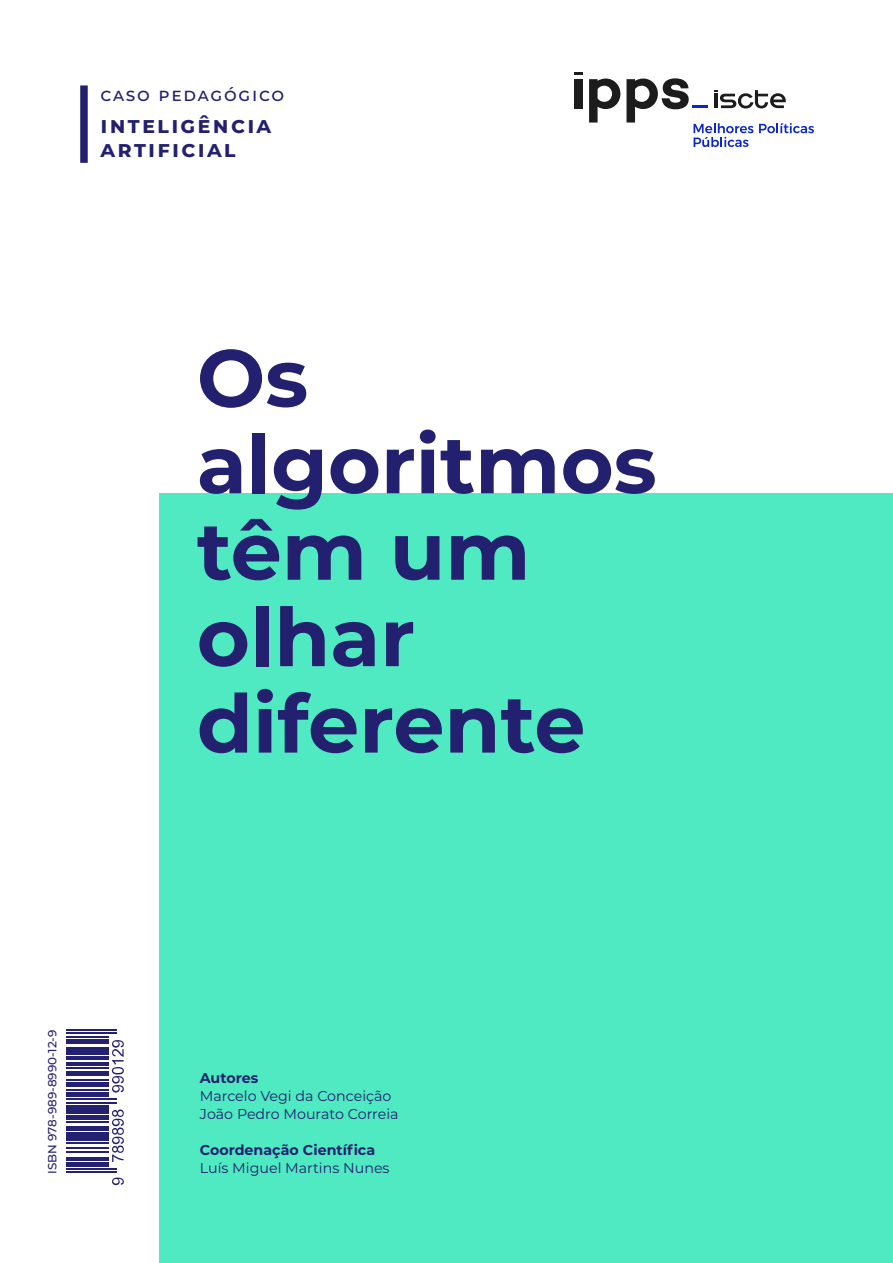
<style>
.page{position:relative;width:893px;height:1263px;background:#fff}
.page>*{position:absolute;margin:0;border:0;box-sizing:border-box;transform-origin:0 0}
.t1{font:700 81px/86.4px "Montserrat";color:#23216f}
.t2{font:700 22.5px/24px "Montserrat";letter-spacing:.1em;color:#23216f}
.t3{font:500 18px "Montserrat";letter-spacing:.1em;color:#23216f}
.t4{font:14.25px/18px "Montserrat";color:#23216f}
.t5{font:700 14.25px "Montserrat";color:#23216f}
.t6{font:500 11.85px "Montserrat";color:#23216f}
</style>
<div class="page">
<hr style="left:51px;top:1171px;width:66px;height:2px;background:#242170">
<hr style="left:51px;top:1168px;width:66px;height:2px;background:#242170">
<div style="left:51px;top:1162px;width:58px;height:5px;background:#242170"></div>
<hr style="left:51px;top:1158px;width:58px;height:3px;background:#242170">
<hr style="left:51px;top:1152px;width:58px;height:1px;background:#242170">
<hr style="left:51px;top:1147px;width:58px;height:1px;background:#242170">
<hr style="left:51px;top:1142px;width:58px;height:2px;background:#242170">
<div style="left:51px;top:1136px;width:58px;height:5px;background:#242170"></div>
<hr style="left:51px;top:1132px;width:58px;height:3px;background:#242170">
<hr style="left:51px;top:1126px;width:58px;height:4px;background:#242170">
<hr style="left:51px;top:1121px;width:58px;height:2px;background:#242170">
<div style="left:51px;top:1115px;width:58px;height:5px;background:#242170"></div>
<hr style="left:51px;top:1111px;width:58px;height:3px;background:#242170">
<hr style="left:51px;top:1105px;width:58px;height:4px;background:#242170">
<hr style="left:51px;top:1102px;width:66px;height:1px;background:#242170">
<hr style="left:51px;top:1099px;width:66px;height:1px;background:#242170">
<hr style="left:51px;top:1093px;width:58px;height:4px;background:#242170">
<hr style="left:51px;top:1089px;width:58px;height:2px;background:#242170">
<hr style="left:51px;top:1082px;width:58px;height:4px;background:#242170">
<hr style="left:51px;top:1079px;width:58px;height:1px;background:#242170">
<div style="left:51px;top:1071px;width:58px;height:5px;background:#242170"></div>
<hr style="left:51px;top:1067px;width:58px;height:1px;background:#242170">
<hr style="left:51px;top:1062px;width:58px;height:3px;background:#242170">
<hr style="left:51px;top:1056px;width:58px;height:3px;background:#242170">
<hr style="left:51px;top:1052px;width:58px;height:3px;background:#242170">
<hr style="left:51px;top:1047px;width:58px;height:3px;background:#242170">
<hr style="left:51px;top:1040px;width:58px;height:4px;background:#242170">
<hr style="left:51px;top:1037px;width:58px;height:1px;background:#242170">
<hr style="left:51px;top:1032px;width:66px;height:2px;background:#242170">
<hr style="left:51px;top:1029px;width:66px;height:1px;background:#242170">
<svg style="left:112px;top:1177px;width:12px;height:8px"></svg>
<svg style="left:112px;top:1109px;width:12px;height:53px"></svg>
<svg style="left:112px;top:1040px;width:12px;height:52px"></svg>
<div style="left:159px;top:493px;width:734px;height:770px;background:#4fe9c2"></div>
<svg style="left:589px;top:79px;width:31px;height:44px"></svg>
<div style="left:574px;top:79px;width:8px;height:30px;background:#1c1c1c"></div>
<svg style="left:574px;top:72px;width:8px;height:3px"></svg>
<svg style="left:626px;top:78px;width:188px;height:69px"></svg>
<div style="left:80px;top:85px;width:8px;height:78px;background:#23216f"></div>
<div style="left:34px;top:1010px;width:32px;height:182px;background:#fff"></div>
<p class="t3" style="left:101px;top:82px;width:185px">CASO PEDAGÓGICO</p>
<h2 class="t2" style="left:101px;top:112px;width:172px">inteligência artificial</h2>
<h1 class="t1" style="left:197px;top:331px;width:461px">Os algoritmos têm um olhar diferente</h1>
<p class="t6" style="left:44px;top:1174px;width:145px;rotate:-90deg">ISBN 978-989-8990-12-9</p>
<p class="t5" style="left:200px;top:1068px;width:60px">Autores</p>
<p class="t4" style="left:200px;top:1087px;width:200px">Marcelo Vegi da Conceição<br>João Pedro Mourato Correia</p>
<p class="t5" style="left:200px;top:1140px;width:177px">Coordenação Científica</p>
<p class="t4" style="left:200px;top:1159px;width:191px">Luís Miguel Martins Nunes</p>
</div>
